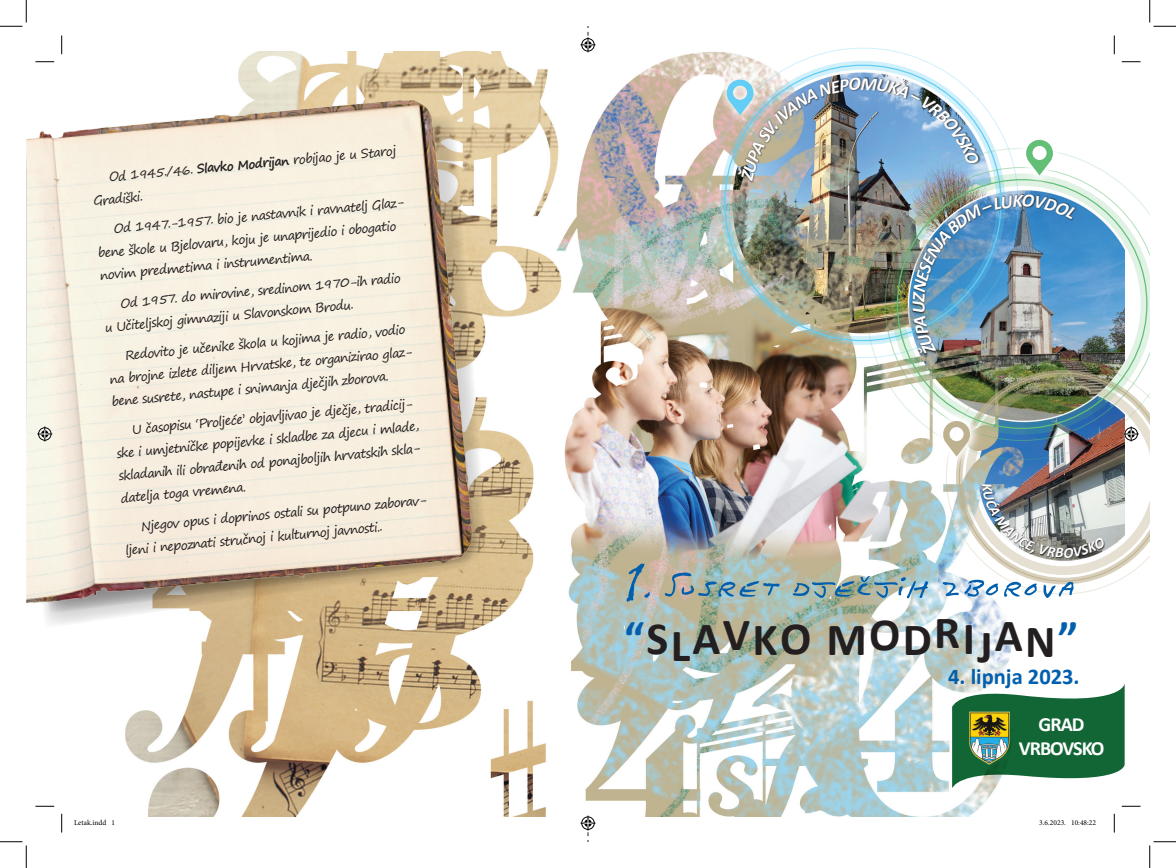
<style>
.page{position:relative;width:1176px;height:868px;background:#fff}
.page>*{position:absolute;margin:0;border:0;box-sizing:border-box;transform-origin:0 0}
.t1{font:54.88px "Dads Recipe";letter-spacing:-.05em;color:#015fae}
.t2{font:700 46.25px "Calibri";letter-spacing:.05em;color:#231f20}
.t3{font:700 22.5px "Calibri";color:#015fae}
.t4{font:700 20.12px/24.1px "Calibri";letter-spacing:-.05em;color:#fff;text-align:center}
.t5{font:12.5px/22.6px "Segoe Print";color:#231f20}
.t6{font:7.5px "Minion Pro";color:#000}
.s1{font-weight:700}
.s2{font-family:"Viner Hand ITC"}
.s3{color:#015fae}
</style>
<div class="page">
<img style="left:51px;top:51px;width:1074px;height:765px">
<svg style="left:45px;top:114px;width:443px;height:515px"></svg>
<svg style="left:952px;top:683px;width:173px;height:105px"></svg>
<svg style="left:737px;top:77px;width:244px;height:107px"></svg>
<svg style="left:946px;top:581px;width:179px;height:13px"></svg>
<img style="left:865px;top:148px;width:284px;height:312px">
<img style="left:964px;top:709px;width:49px;height:57px">
<img style="left:26px;top:84px;width:454px;height:528px">
<svg style="left:717px;top:70px;width:46px;height:54px"></svg>
<svg style="left:1011px;top:125px;width:57px;height:65px"></svg>
<svg style="left:1016px;top:130px;width:46px;height:55px"></svg>
<svg style="left:1025px;top:140px;width:29px;height:35px"></svg>
<svg style="left:928px;top:406px;width:14px;height:65px"></svg>
<div style="left:933px;top:411px;width:46px;height:55px;background:#fff"></div>
<svg style="left:35px;top:61px;width:19px;height:1px"></svg>
<svg style="left:1122px;top:61px;width:18px;height:1px"></svg>
<svg style="left:35px;top:805px;width:19px;height:2px"></svg>
<svg style="left:1122px;top:805px;width:18px;height:2px"></svg>
<svg style="left:61px;top:35px;width:1px;height:19px"></svg>
<svg style="left:61px;top:813px;width:1px;height:19px"></svg>
<svg style="left:1113px;top:35px;width:2px;height:19px"></svg>
<svg style="left:1113px;top:813px;width:2px;height:19px"></svg>
<svg style="left:0;top:0;width:27px;height:27px"></svg>
<svg style="left:0;top:841px;width:27px;height:26px"></svg>
<svg style="left:1149px;top:0;width:27px;height:27px"></svg>
<svg style="left:1149px;top:841px;width:27px;height:26px"></svg>
<svg style="left:580px;top:26px;width:15px;height:26px"></svg>
<svg style="left:580px;top:815px;width:15px;height:26px"></svg>
<svg style="left:37px;top:426px;width:15px;height:15px"></svg>
<img style="left:726px;top:78px;width:253px;height:103px">
<img style="left:942px;top:373px;width:207px;height:208px">
<img style="left:912px;top:194px;width:165px;height:163px">
<p class="t5" style="left:90px;top:166px;width:308px;line-height:23.2px;text-indent:18px;rotate:-5deg">Od 1945./46. <span class="s1">Slavko Modrijan</span> robijao je u Staroj<br>Gradiški.</p>
<p class="t5" style="left:95px;top:218px;width:309px;text-indent:18px;rotate:-5deg">Od 1947.-1957. bio je nastavnik i ravnatelj Glaz&shy;bene škole u Bjelovaru, koju je unaprijedio i obogatio novim predmetima i instrumentima.</p>
<p class="t5" style="left:102px;top:292px;width:301px;text-indent:18px;rotate:-5deg">Od 1957. do mirovine, sredinom 1970-ih radio u Učiteljskoj gimnaziji u Slavonskom Brodu.</p>
<p class="t5" style="left:107px;top:344px;width:303px;text-indent:18px;rotate:-5deg">Redovito je učenike škola u kojima je radio, vodio na brojne izlete diljem Hrvatske, te organizirao glaz&shy;bene susrete, nastupe i snimanja dječjih zborova.</p>
<p class="t5" style="left:114px;top:419px;width:305px;text-indent:18px;rotate:-5deg">U časopisu ‘Proljeće’ objavljivao je dječje, tradicij&shy;ske i umjetničke popijevke i skladbe za djecu i mlade, skladanih ili obrađenih od ponajboljih hrvatskih skla&shy;datelja toga vremena.</p>
<p class="t5" style="left:122px;top:515px;width:304px;text-indent:18px;rotate:-5deg">Njegov opus i doprinos ostali su potpuno zaborav&shy;ljeni i nepoznati stručnoj i kulturnoj javnosti..</p>
<h1 class="t1" style="left:625px;top:544px;width:453px"><span class="s2">1</span>. Susret dječjih zborova</h1>
<h2 class="t2" style="left:624px;top:605px;width:456px"><span class="s3">“</span>SLAVKO MODRIJAN<span class="s3">”</span></h2>
<h3 class="t3" style="left:948px;top:661px;width:133px">4. lipnja 2023.</h3>
<h3 class="t4" style="left:1019px;top:711px;width:87px">GRAD<br>VRBOVSKO</h3>
<p class="t6" style="left:74px;top:817px;width:42px">Letak.indd 1</p>
<p class="t6" style="left:1039px;top:817px;width:58px">3.6.2023. 10:48:22</p>
</div>
